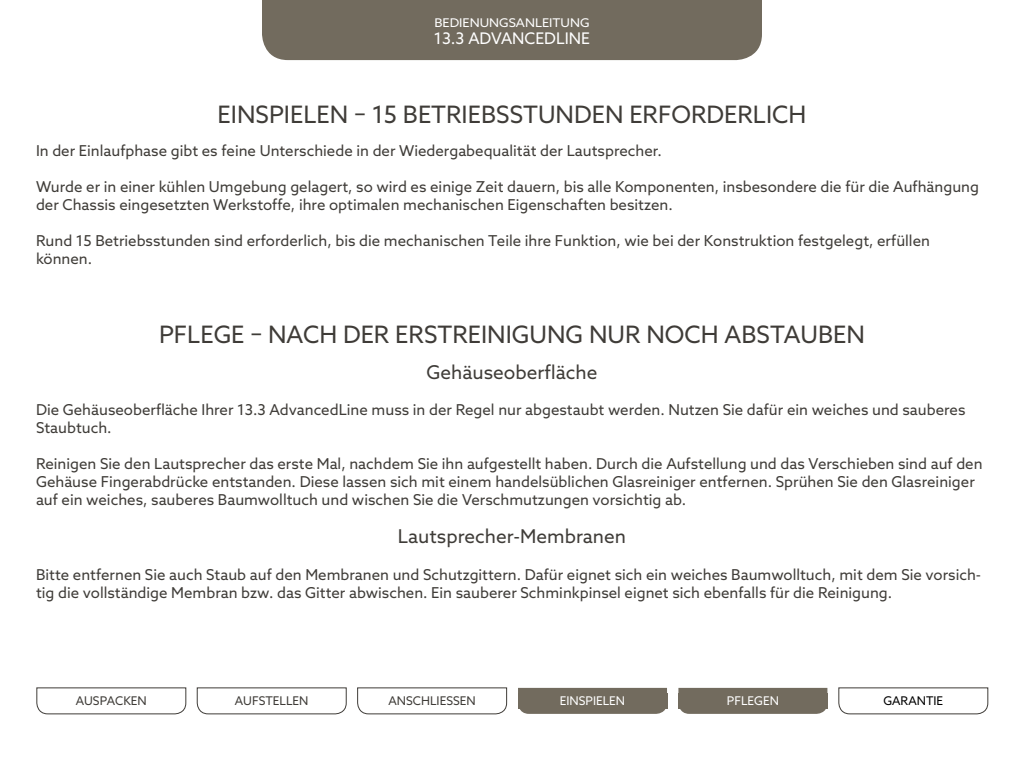
<style>
.page{position:relative;width:1024px;height:768px;background:#fff}
.page>*{position:absolute;margin:0;border:0;box-sizing:border-box;transform-origin:0 0}
.t1{font:24px "Azo Web";color:#3f3c38}
.t2{font:19px "Azo Web";color:#3f3c38}
.t3{font:16px "Azo Web";color:#fff}
.t4{font:15px/18px "Azo Web";color:#3f3c38}
.t5{font:12px "Azo Web";color:#3f3c38}
.t6{font:12px "Azo Web";color:#fff;scale:1.08 1}
.t7{font:12px "Azo Web";color:#fff}
.t8{font:12px "Azo Web";color:#000}
</style>
<div class="page">
<svg style="left:36px;top:687px;width:151px;height:28px"></svg>
<svg style="left:518px;top:688px;width:149px;height:26px"></svg>
<div style="left:518px;top:693px;width:150px;height:15px;background:#726b5e"></div>
<svg style="left:196px;top:687px;width:151px;height:28px"></svg>
<svg style="left:678px;top:688px;width:149px;height:26px"></svg>
<div style="left:678px;top:693px;width:150px;height:15px;background:#726b5e"></div>
<svg style="left:838px;top:687px;width:151px;height:28px"></svg>
<svg style="left:357px;top:687px;width:151px;height:28px"></svg>
<div style="left:262px;top:0;width:500px;height:60px;background:#726b5e"></div>
<p class="t6" style="left:434px;top:15px;width:145px">BEDIENUNGSANLEITUNG</p>
<p class="t3" style="left:434px;top:28px;width:158px">13.3 ADVANCEDLINE</p>
<h1 class="t1" style="left:218px;top:99px;width:590px">EINSPIELEN – 15 BETRIEBSSTUNDEN ERFORDERLICH</h1>
<p class="t4" style="left:36px;top:141px;width:627px">In der Einlaufphase gibt es feine Unterschiede in der Wiedergabequalität der Lautsprecher.</p>
<p class="t4" style="left:36px;top:177px;width:945px">Wurde er in einer kühlen Umgebung gelagert, so wird es einige Zeit dauern, bis alle Komponenten, insbesondere die für die Aufhängung der Chassis eingesetzten Werkstoffe, ihre optimalen mechanischen Eigenschaften besitzen.</p>
<p class="t4" style="left:36px;top:231px;width:896px">Rund 15 Betriebsstunden sind erforderlich, bis die mechanischen Teile ihre Funktion, wie bei der Konstruktion festgelegt, erfüllen können.</p>
<h1 class="t1" style="left:159px;top:319px;width:707px">PFLEGE – NACH DER ERSTREINIGUNG NUR NOCH ABSTAUBEN</h1>
<p class="t2" style="left:426px;top:360px;width:173px">Gehäuseoberfläche</p>
<p class="t4" style="left:36px;top:401px;width:931px">Die Gehäuseoberfläche Ihrer 13.3 AdvancedLine muss in der Regel nur abgestaubt werden. Nutzen Sie dafür ein weiches und sauberes<br>Staubtuch.</p>
<p class="t4" style="left:36px;top:455px;width:948px">Reinigen Sie den Lautsprecher das erste Mal, nachdem Sie ihn aufgestellt haben. Durch die Aufstellung und das Verschieben sind auf den<br>Gehäuse Fingerabdrücke entstanden. Diese lassen sich mit einem handelsüblichen Glasreiniger entfernen. Sprühen Sie den Glasreiniger auf ein weiches, sauberes Baumwolltuch und wischen Sie die Verschmutzungen vorsichtig ab.</p>
<p class="t2" style="left:398px;top:524px;width:230px">Lautsprecher-Membranen</p>
<p class="t4" style="left:36px;top:566px;width:947px">Bitte entfernen Sie auch Staub auf den Membranen und Schutzgittern. Dafür eignet sich ein weiches Baumwolltuch, mit dem Sie vorsich&shy;tig die vollständige Membran bzw. das Gitter abwischen. Ein sauberer Schminkpinsel eignet sich ebenfalls für die Reinigung.</p>
<p class="t5" style="left:76px;top:693px;width:72px">AUSPACKEN</p>
<p class="t5" style="left:235px;top:693px;width:75px">AUFSTELLEN</p>
<p class="t7" style="left:560px;top:693px;width:67px">EINSPIELEN</p>
<p class="t7" style="left:727px;top:693px;width:54px">PFLEGEN</p>
<p class="t8" style="left:883px;top:693px;width:61px">GARANTIE</p>
<p class="t5" style="left:389px;top:693px;width:89px">ANSCHLIESSEN</p>
</div>
